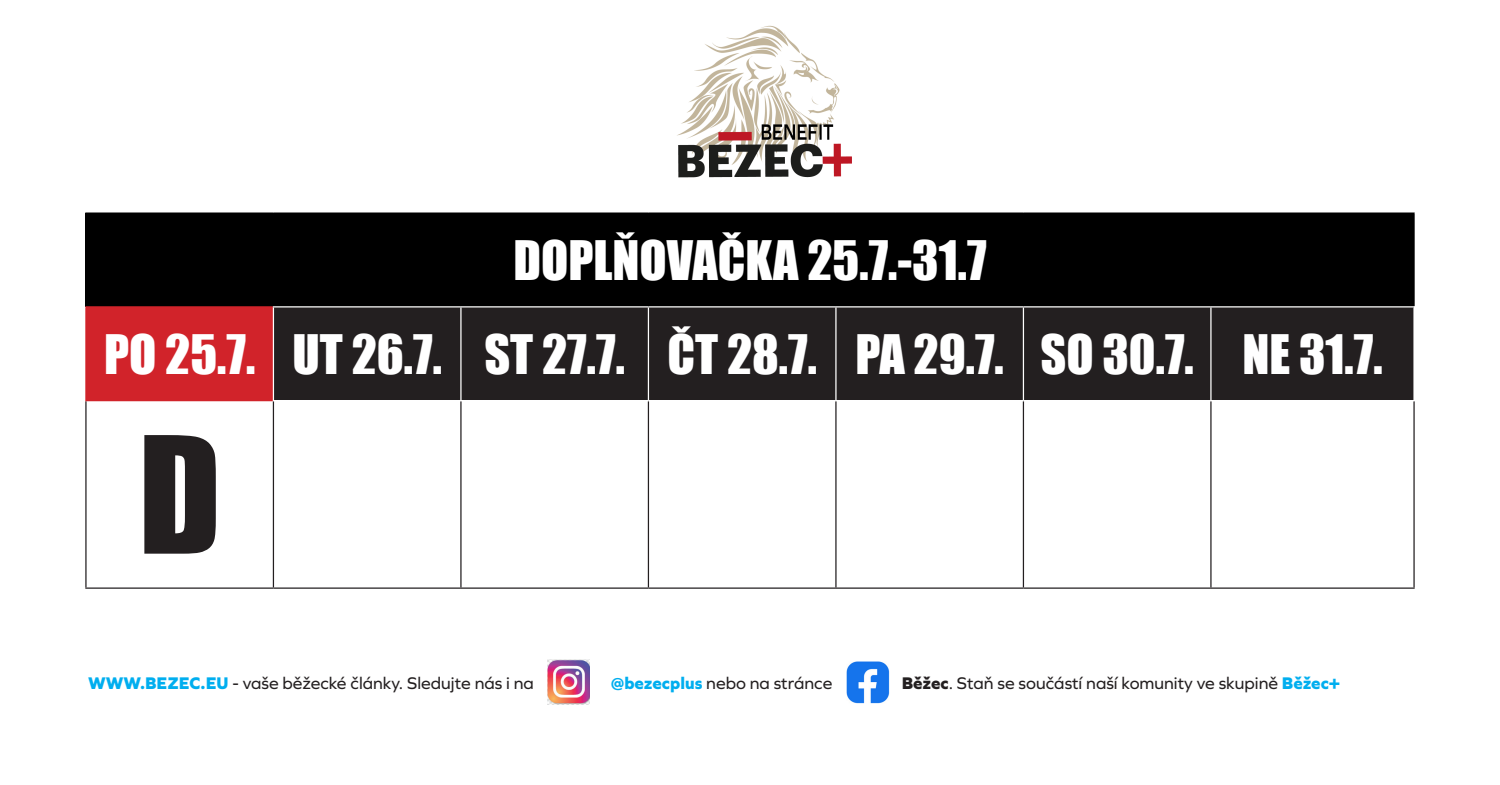
<style>
.page{position:relative;width:1500px;height:785px;background:#fff}
.page>*{position:absolute;margin:0;border:0;box-sizing:border-box;transform-origin:0 0}
.t1{font:150px "Impact";color:#231f20}
.t2{font:50px "Impact";color:#fff}
.t3{font:17.5px "Graphie";color:#231f20}
.s1{font-weight:800;color:#00aeef}
.s2{font-weight:800}
</style>
<div class="page">
<img style="left:677px;top:25px;width:175px;height:153px">
<div style="left:86px;top:213px;width:1328px;height:94px;background:#000"></div>
<div style="left:86px;top:307px;width:187px;height:94px;background:#d1232a"></div>
<div style="left:274px;top:308px;width:936px;height:92px;background:#231f20"></div>
<div style="left:1211px;top:307px;width:203px;height:94px;background:#231f20"></div>
<svg style="left:87px;top:401px;width:1326px;height:187px"></svg>
<hr style="left:460px;top:401px;width:2px;height:187px;background:#231f20">
<hr style="left:648px;top:401px;width:1px;height:187px;background:#231f20">
<hr style="left:835px;top:401px;width:2px;height:187px;background:#231f20">
<hr style="left:1023px;top:401px;width:1px;height:187px;background:#231f20">
<hr style="left:1210px;top:401px;width:2px;height:187px;background:#231f20">
<hr style="left:85px;top:401px;width:2px;height:187px;background:#231f20">
<hr style="left:85px;top:588px;width:188px;height:1px;background:#231f20">
<hr style="left:273px;top:401px;width:1px;height:187px;background:#231f20">
<hr style="left:1413px;top:401px;width:2px;height:187px;background:#231f20">
<hr style="left:273px;top:588px;width:188px;height:1px;background:#231f20">
<hr style="left:461px;top:588px;width:187px;height:1px;background:#231f20">
<hr style="left:648px;top:588px;width:188px;height:1px;background:#231f20">
<hr style="left:836px;top:588px;width:187px;height:1px;background:#231f20">
<hr style="left:1023px;top:588px;width:188px;height:1px;background:#231f20">
<hr style="left:1211px;top:588px;width:204px;height:1px;background:#231f20">
<hr style="left:85px;top:212px;width:188px;height:2px;background:#000">
<hr style="left:85px;top:214px;width:2px;height:92px;background:#000">
<hr style="left:273px;top:212px;width:188px;height:2px;background:#000">
<hr style="left:461px;top:212px;width:187px;height:2px;background:#000">
<hr style="left:648px;top:212px;width:188px;height:2px;background:#000">
<hr style="left:836px;top:212px;width:187px;height:2px;background:#000">
<hr style="left:1023px;top:212px;width:188px;height:2px;background:#000">
<hr style="left:1211px;top:212px;width:204px;height:2px;background:#000">
<hr style="left:1413px;top:214px;width:2px;height:92px;background:#000">
<hr style="left:461px;top:306px;width:187px;height:2px;background:#fff">
<hr style="left:648px;top:306px;width:188px;height:2px;background:#fff">
<hr style="left:648px;top:308px;width:1px;height:92px;background:#fff">
<hr style="left:836px;top:306px;width:187px;height:2px;background:#fff">
<hr style="left:835px;top:308px;width:2px;height:92px;background:#fff">
<hr style="left:1023px;top:306px;width:188px;height:2px;background:#fff">
<hr style="left:1023px;top:308px;width:1px;height:92px;background:#fff">
<hr style="left:1211px;top:306px;width:204px;height:2px;background:#fff">
<hr style="left:1210px;top:308px;width:2px;height:92px;background:#fff">
<hr style="left:1413px;top:308px;width:2px;height:92px;background:#fff">
<hr style="left:1211px;top:400px;width:204px;height:1px;background:#fff">
<hr style="left:85px;top:306px;width:188px;height:2px;background:#d1232a">
<hr style="left:85px;top:308px;width:2px;height:92px;background:#d1232a">
<hr style="left:85px;top:400px;width:188px;height:1px;background:#d1232a">
<hr style="left:273px;top:306px;width:188px;height:2px;background:#fff">
<hr style="left:460px;top:308px;width:2px;height:92px;background:#fff">
<img style="left:846px;top:661px;width:44px;height:43px">
<img style="left:548px;top:659px;width:42px;height:45px">
<p class="t2" style="left:513px;top:221px;width:475px">DOPLŇOVAČKA 25.7.-31.7</p>
<p class="t2" style="left:104px;top:315px;width:153px">PO 25.7.</p>
<p class="t2" style="left:292px;top:315px;width:151px">UT 26.7.</p>
<p class="t2" style="left:484px;top:315px;width:142px">ST 27.7.</p>
<p class="t2" style="left:667px;top:315px;width:151px">ČT 28.7.</p>
<p class="t2" style="left:856px;top:315px;width:150px">PA 29.7.</p>
<p class="t2" style="left:1041px;top:315px;width:155px">SO 30.7.</p>
<p class="t2" style="left:1242px;top:315px;width:142px">NE 31.7.</p>
<p class="t1" style="left:138px;top:378px;width:84px">D</p>
<p class="t3" style="left:88px;top:673px;width:447px"><span class="s1">WWW.BEZEC.EU</span> - vaše běžecké články. Sledujte nás i na</p>
<p class="t3" style="left:611px;top:673px;width:223px"><span class="s1">@bezecplus</span> nebo na stránce</p>
<p class="t3" style="left:902px;top:673px;width:440px"><span class="s2">Běžec</span>. Staň se součástí naší komunity ve skupině <span class="s1">Běžec+</span></p>
</div>
